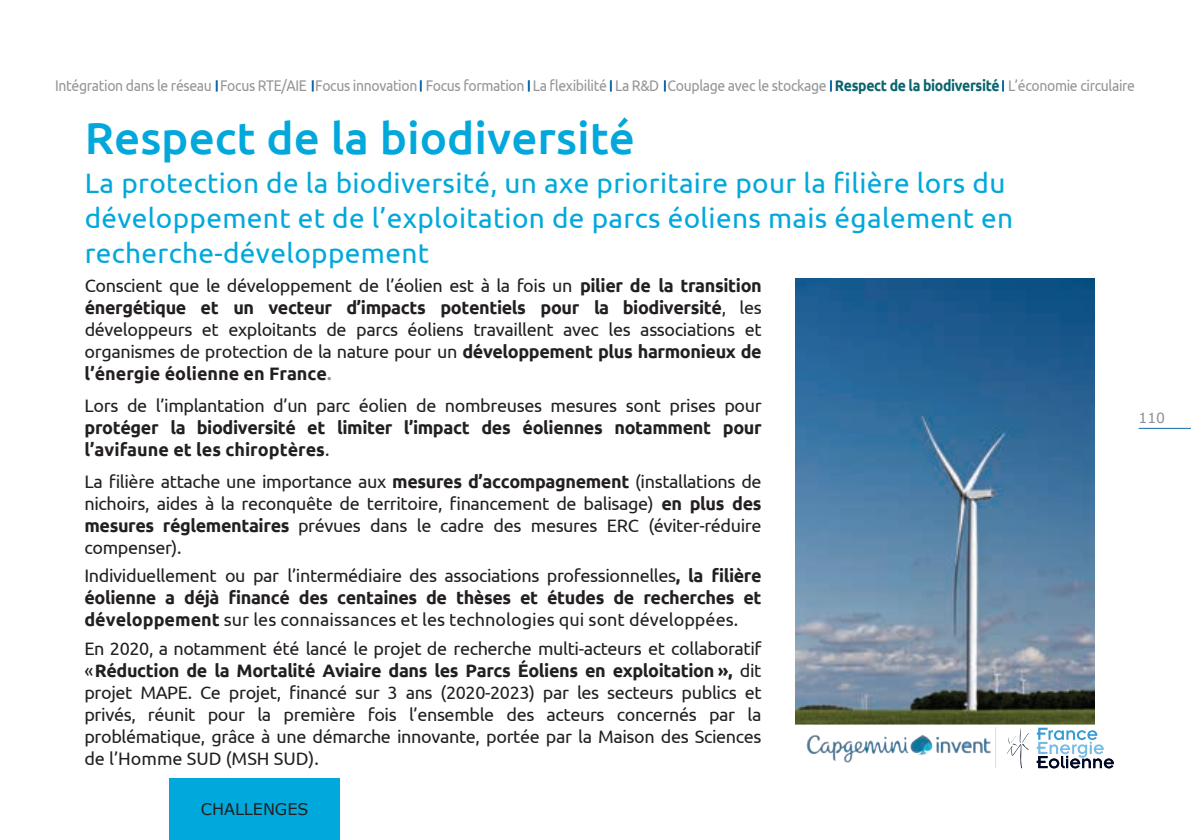
<style>
.page{position:relative;width:1191px;height:840px;background:#fff}
.page>*{position:absolute;margin:0;border:0;box-sizing:border-box;transform-origin:0 0}
.t1{font:500 45px "Ubuntu";color:#02a8db}
.t2{font:28px/35px "Ubuntu";letter-spacing:.01em;color:#02a8db}
.t3{font:18px/22px "Ubuntu";letter-spacing:-.02em;color:#231f20;text-align:justify}
.t4{font:700 18px/22px "Ubuntu";letter-spacing:-.02em;color:#231f20}
.t5{font:16px "Verdana";color:#231f20}
.t6{font:15.4px "Ubuntu";letter-spacing:-.025em;color:#939598;scale:.91 1}
.t7{font:14px "Ubuntu";letter-spacing:-.01em;color:#040504}
.t8{font:14px "Verdana";color:#8c8e91}
.s1{font-weight:700;color:#0a636d}
.s2{font-weight:700}
.s3{font-weight:700;color:#939598}
.s4{font-weight:400}
</style>
<div class="page">
<img style="left:795px;top:278px;width:299px;height:446px">
<hr style="left:1138px;top:427px;width:53px;height:2px;background:#126dab">
<svg style="left:795px;top:724px;width:319px;height:45px"></svg>
<svg style="left:216px;top:80px;width:2px;height:12px"></svg>
<svg style="left:312px;top:80px;width:2px;height:12px"></svg>
<svg style="left:420px;top:80px;width:2px;height:12px"></svg>
<svg style="left:528px;top:80px;width:2px;height:12px"></svg>
<svg style="left:610px;top:80px;width:2px;height:12px"></svg>
<svg style="left:664px;top:80px;width:2px;height:12px"></svg>
<svg style="left:830px;top:80px;width:2px;height:12px"></svg>
<svg style="left:1002px;top:80px;width:2px;height:12px"></svg>
<div style="left:170px;top:777px;width:170px;height:62px;background:#01a8db"></div>
<p class="t6" style="left:55px;top:76px;width:1188px">Intégration dans le réseau Focus RTE/AIE Focus innovation Focus formation La flexibilité La R&amp;D Couplage avec le stockage <span class="s1">Respect de la biodiversité</span> L’économie circulaire</p>
<h1 class="t1" style="left:85px;top:110px;width:552px">Respect de la biodiversité</h1>
<h2 class="t2" style="left:85px;top:165px;width:930px">La protection de la biodiversité, un axe prioritaire pour la filière lors du développement et de l’exploitation de parcs éoliens mais également en recherche-développement</h2>
<p class="t3" style="left:85px;top:274px;width:678px">Conscient que le développement de l’éolien est à la fois un <span class="s2">pilier de la transition énergétique et un vecteur d’impacts potentiels pour la biodiversité</span>, les développeurs et exploitants de parcs éoliens travaillent avec les associations et organismes de protection de la nature pour un <span class="s2">développement plus harmonieux de l’énergie éolienne en France</span><span class="s3">.</span></p>
<p class="t3" style="left:85px;top:394px;width:678px">Lors de l’implantation d’un parc éolien de nombreuses mesures sont prises pour</p>
<p class="t4" style="left:85px;top:416px;width:678px">protéger la biodiversité et limiter l’impact des éoliennes notamment pour l’avifaune et les chiroptères<span class="s4">.</span></p>
<p class="t3" style="left:84px;top:470px;width:678px">La filière attache une importance aux <span class="s2">mesures d’accompagnement</span> (installations de nichoirs, aides à la reconquête de territoire, financement de balisage) <span class="s2">en plus des mesures réglementaires</span> prévues dans le cadre des mesures ERC (éviter-réduire compenser).</p>
<p class="t3" style="left:84px;top:564px;width:679px">Individuellement ou par l’intermédiaire des associations professionnelles<span class="s2">, la filière éolienne a déjà financé des centaines de thèses et études de recherches et développement</span> sur les connaissances et les technologies qui sont développées.</p>
<p class="t3" style="left:84px;top:636px;width:678px">En 2020, a notamment été lancé le projet de recherche multi-acteurs et collaboratif «<span class="s2">Réduction de la Mortalité Aviaire dans les Parcs Éoliens en exploitation »,</span> dit projet MAPE. Ce projet, financé sur 3 ans (2020-2023) par les secteurs publics et privés, réunit pour la première fois l’ensemble des acteurs concernés par la problématique, grâce à une démarche innovante, portée par la Maison des Sciences de l’Homme SUD (MSH SUD).</p>
<p class="t5" style="left:201px;top:798px;width:109px">CHALLENGES</p>
<p class="t7" style="left:213px;top:790px;width:85px">CHALLENGES</p>
<p class="t8" style="left:1138px;top:408px;width:28px">110</p>
</div>
